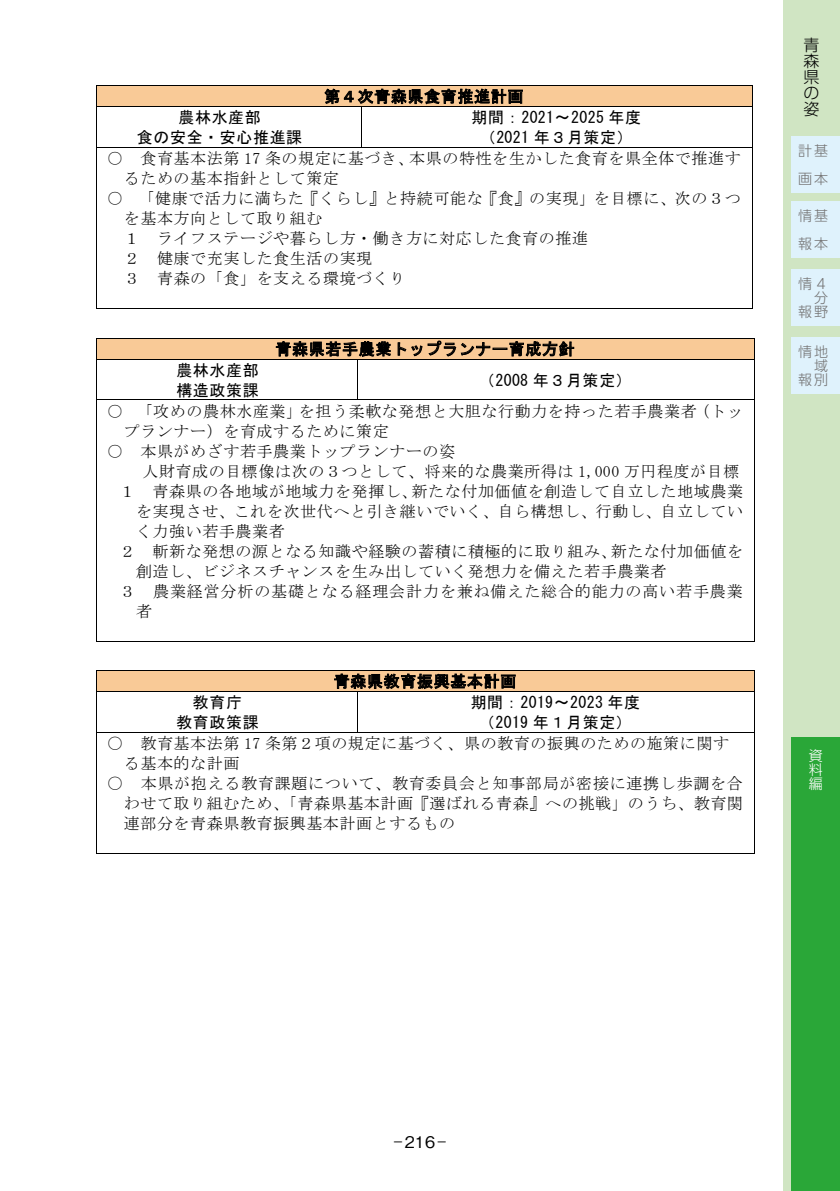
<style>
.page{position:relative;width:840px;height:1191px;background:#fff}
.page>*{position:absolute;margin:0;border:0;box-sizing:border-box;transform-origin:0 0}
.t1{font:16px/20px "MS Mincho";letter-spacing:.04em;color:#000}
.t2{font:16px/20px "MS Gothic";letter-spacing:.04em;color:#000;text-align:center}
.t3{font:16px/20px "MS Gothic";letter-spacing:.02em;color:#000;text-align:center}
.t4{font:500 16px "Gothic BBB Pr 6";color:#000;scale:.5 1}
.t5{font:300 16px/16px "UD Shin Go Pr 6";color:#000;text-align:justify}
.t6{font:300 14px/14px "UD Shin Go Pr 6";color:#727171}
.t7{font:300 14px/14px "UD Shin Go Pr 6";color:#fff;text-align:justify}
</style>
<div class="page">
<div style="left:782px;top:0;width:57px;height:1191px;background:#d0e5c3"></div>
<div style="left:791px;top:136px;width:48px;height:57px;background:#dff2fc"></div>
<div style="left:791px;top:269px;width:48px;height:57px;background:#dff2fc"></div>
<div style="left:791px;top:337px;width:48px;height:57px;background:#dff2fc"></div>
<div style="left:791px;top:737px;width:48px;height:454px;background:#2aa738"></div>
<div style="left:791px;top:201px;width:48px;height:57px;background:#dff2fc"></div>
<div style="left:97px;top:86px;width:654px;height:20px;background:#f9ca97"></div>
<hr style="left:97px;top:85px;width:654px;height:1px;background:#000">
<svg style="left:96px;top:85px;width:1px;height:22px"></svg>
<hr style="left:97px;top:106px;width:263px;height:1px;background:#000">
<svg style="left:324px;top:88px;width:198px;height:19px"></svg>
<hr style="left:361px;top:106px;width:390px;height:1px;background:#000">
<svg style="left:751px;top:85px;width:1px;height:22px"></svg>
<hr style="left:96px;top:107px;width:1px;height:40px;background:#000">
<hr style="left:360px;top:107px;width:1px;height:40px;background:#000">
<hr style="left:751px;top:107px;width:1px;height:40px;background:#000">
<hr style="left:97px;top:147px;width:263px;height:1px;background:#000">
<hr style="left:361px;top:147px;width:390px;height:1px;background:#000">
<hr style="left:96px;top:148px;width:1px;height:160px;background:#000">
<hr style="left:97px;top:308px;width:654px;height:1px;background:#000">
<hr style="left:751px;top:148px;width:1px;height:160px;background:#000">
<div style="left:97px;top:338px;width:656px;height:20px;background:#f9ca97"></div>
<svg style="left:397px;top:340px;width:177px;height:17px"></svg>
<hr style="left:97px;top:337px;width:656px;height:1px;background:#000">
<svg style="left:96px;top:338px;width:1px;height:21px"></svg>
<hr style="left:97px;top:358px;width:259px;height:1px;background:#000">
<svg style="left:276px;top:341px;width:115px;height:18px"></svg>
<hr style="left:357px;top:358px;width:396px;height:1px;background:#000">
<svg style="left:753px;top:338px;width:1px;height:21px"></svg>
<hr style="left:96px;top:359px;width:1px;height:40px;background:#000">
<hr style="left:356px;top:359px;width:1px;height:40px;background:#000">
<hr style="left:753px;top:359px;width:1px;height:40px;background:#000">
<hr style="left:97px;top:399px;width:259px;height:1px;background:#000">
<hr style="left:357px;top:399px;width:396px;height:1px;background:#000">
<hr style="left:96px;top:400px;width:1px;height:240px;background:#000">
<hr style="left:97px;top:640px;width:656px;height:1px;background:#000">
<hr style="left:753px;top:400px;width:1px;height:240px;background:#000">
<div style="left:97px;top:671px;width:656px;height:20px;background:#f9ca97"></div>
<hr style="left:97px;top:670px;width:656px;height:1px;background:#000">
<svg style="left:96px;top:670px;width:1px;height:22px"></svg>
<hr style="left:97px;top:691px;width:259px;height:1px;background:#000">
<svg style="left:334px;top:673px;width:181px;height:19px"></svg>
<hr style="left:357px;top:691px;width:396px;height:1px;background:#000">
<svg style="left:753px;top:670px;width:1px;height:22px"></svg>
<hr style="left:96px;top:692px;width:1px;height:40px;background:#000">
<hr style="left:356px;top:692px;width:1px;height:40px;background:#000">
<hr style="left:753px;top:692px;width:1px;height:40px;background:#000">
<hr style="left:97px;top:732px;width:259px;height:1px;background:#000">
<hr style="left:357px;top:732px;width:396px;height:1px;background:#000">
<hr style="left:96px;top:733px;width:1px;height:120px;background:#000">
<hr style="left:97px;top:853px;width:656px;height:1px;background:#000">
<hr style="left:753px;top:733px;width:1px;height:120px;background:#000">
<p class="t2" style="left:324px;top:86px;width:201px">第４次青森県食育推進計画</p>
<p class="t2" style="left:137px;top:107px;width:167px">農林水産部<br>食の安全・安心推進課</p>
<p class="t3" style="left:471px;top:107px;width:171px">期間：2021～2025 年度（2021 年３月策定）</p>
<p class="t1" style="left:124px;top:148px;width:618px;text-indent:-17px">○ 食育基本法第 17 条の規定に基づき、本県の特性を生かした食育を県全体で推進するための基本指針として策定</p>
<p class="t1" style="left:124px;top:188px;width:618px;text-indent:-17px">○ 「健康で活力に満ちた『くらし』と持続可能な『食』の実現」を目標に、次の３つを基本方向として取り組む<br>１ ライフステージや暮らし方・働き方に対応した食育の推進<br>２ 健康で充実した食生活の実現<br>３ 青森の「食」を支える環境づくり</p>
<p class="t2" style="left:275px;top:339px;width:300px">青森県若手農業トップランナー育成方針</p>
<p class="t2" style="left:176px;top:360px;width:84px;text-align:left">農林水産部構造政策課</p>
<p class="t2" style="left:478px;top:370px;width:154px">（2008 年３月策定）</p>
<p class="t1" style="left:124px;top:401px;width:620px;text-indent:-17px">○ 「攻めの農林水産業」を担う柔軟な発想と大胆な行動力を持った若手農業者（トップランナー）を育成するために策定</p>
<p class="t1" style="left:107px;top:441px;width:349px">○ 本県がめざす若手農業トップランナーの姿</p>
<p class="t1" style="left:142px;top:461px;width:598px">人財育成の目標像は次の３つとして、将来的な農業所得は 1,000 万円程度が目標</p>
<p class="t1" style="left:119px;top:481px;width:624px">１ 青森県の各地域が地域力を発揮し、新たな付加価値を創造して自立した地域農業</p>
<p class="t1" style="left:136px;top:501px;width:608px">を実現させ、これを次世代へと引き継いでいく、自ら構想し、行動し、自立してい</p>
<p class="t1" style="left:136px;top:521px;width:150px">く力強い若手農業者</p>
<p class="t1" style="left:119px;top:541px;width:624px">２ 斬新な発想の源となる知識や経験の蓄積に積極的に取り組み、新たな付加価値を</p>
<p class="t1" style="left:136px;top:561px;width:531px">創造し、ビジネスチャンスを生み出していく発想力を備えた若手農業者</p>
<p class="t1" style="left:119px;top:581px;width:624px">３ 農業経営分析の基礎となる経理会計力を兼ね備えた総合的能力の高い若手農業</p>
<p class="t1" style="left:136px;top:601px;width:17px">者</p>
<p class="t2" style="left:333px;top:671px;width:184px">青森県教育振興基本計画</p>
<p class="t2" style="left:176px;top:692px;width:84px">教育庁<br>教育政策課</p>
<p class="t3" style="left:470px;top:692px;width:171px">期間：2019～2023 年度（2019 年１月策定）</p>
<p class="t1" style="left:107px;top:733px;width:623px">〇 教育基本法第 17 条第２項の規定に基づく、県の教育の振興のための施策に関す</p>
<p class="t1" style="left:124px;top:753px;width:117px">る基本的な計画</p>
<p class="t1" style="left:107px;top:773px;width:636px">〇 本県が抱える教育課題について、教育委員会と知事部局が密接に連携し歩調を合</p>
<p class="t1" style="left:124px;top:793px;width:620px">わせて取り組むため、「青森県基本計画『選ばれる青森』への挑戦」のうち、教育関</p>
<p class="t1" style="left:124px;top:813px;width:332px">連部分を青森県教育振興基本計画とするもの</p>
<p class="t5" style="left:803px;top:36px;width:17px">青森県の姿</p>
<p class="t6" style="left:797px;top:136px;width:31px;line-height:28px">計基画本</p>
<p class="t6" style="left:797px;top:201px;width:31px;line-height:28px">情基報本</p>
<p class="t6" style="left:797px;top:276px;width:31px;text-align:right">情４分報野</p>
<p class="t6" style="left:797px;top:344px;width:31px;text-align:right">情地域報別</p>
<p class="t7" style="left:808px;top:748px;width:15px">資料編</p>
<p class="t4" style="left:394px;top:1129px;width:105px">― 216 ―</p>
</div>
